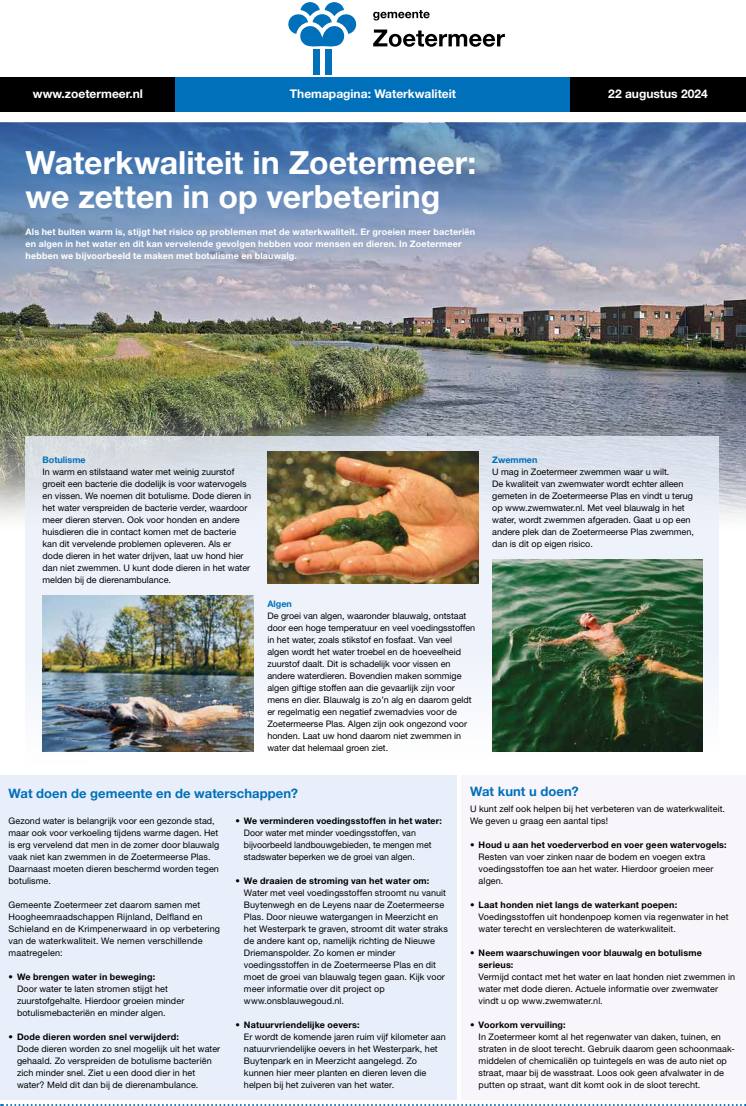
<style>
.page{position:relative;width:746px;height:1106px;background:#fff}
.page>*{position:absolute;margin:0;border:0;box-sizing:border-box;transform-origin:0 0}
.t1{font:32px/34px "Helvetica Neue LT Std Bd 2";color:#fff}
.t2{font:13px "Helvetica Neue LT Std Bd 2";letter-spacing:.005em;color:#0070ba}
.t3{font:12px "Helvetica Neue LT Std Bd 2";color:#fff}
.t4{font:9px/12px "Helvetica Neue LT Std Roman 2";letter-spacing:.005em;color:#000}
.t5{font:9px/12px "Helvetica Neue LT Std Bd 2";letter-spacing:.02em;color:#000}
.t6{font:9px/12px "Helvetica Neue LT Std Bd 2";letter-spacing:.02em;color:#fff}
.t7{font:9px "Helvetica Neue LT Std Bd 2";color:#0070ba}
.s1{font-family:"Helvetica Neue LT Std Roman 2"}
</style>
<div class="page">
<img style="left:0;top:122px;width:746px;height:459px">
<svg style="left:26px;top:436px;width:692px;height:340px;fill:#edf2fb"></svg>
<svg style="left:373px;top:30px;width:132px;height:17px"></svg>
<svg style="left:373px;top:10px;width:56px;height:11px"></svg>
<svg style="left:288px;top:2px;width:69px;height:45px"></svg>
<div style="left:313px;top:49px;width:6px;height:25px;background:#0070ba"></div>
<div style="left:325px;top:49px;width:6px;height:25px;background:#0070ba"></div>
<div style="left:0;top:77px;width:176px;height:34px;background:#000"></div>
<div style="left:570px;top:77px;width:176px;height:34px;background:#000"></div>
<div style="left:176px;top:77px;width:394px;height:34px;background:#0070ba"></div>
<svg style="left:1px;top:1104px;width:745px;height:2px"></svg>
<div style="left:0;top:775px;width:456px;height:324px;background:#e9effa"></div>
<img style="left:267px;top:451px;width:211px;height:132px">
<img style="left:43px;top:596px;width:210px;height:155px">
<img style="left:492px;top:559px;width:210px;height:192px">
<svg style="left:0;top:123px;width:746px;height:200px;background:#8194b4"></svg>
<div style="left:461px;top:775px;width:285px;height:324px;background:#f9f6fb"></div>
<h3 class="t3" style="left:33px;top:86px;width:111px">www.zoetermeer.nl</h3>
<h3 class="t3" style="left:290px;top:86px;width:168px">Themapagina: Waterkwaliteit</h3>
<h3 class="t3" style="left:608px;top:86px;width:101px">22 augustus 2024</h3>
<h1 class="t1" style="left:26px;top:145px;width:452px">Waterkwaliteit in Zoetermeer: we zetten in op verbetering</h1>
<p class="t6" style="left:26px;top:226px;width:451px">Als het buiten warm is, stijgt het risico op problemen met de waterkwaliteit. Er groeien meer bacteriën en algen in het water en dit kan vervelende gevolgen hebben voor mensen en dieren. In Zoetermeer hebben we bijvoorbeeld te maken met botulisme en blauwalg.</p>
<p class="t7" style="left:43px;top:454px;width:45px">Botulisme</p>
<p class="t4" style="left:43px;top:466px;width:210px">In warm en stilstaand water met weinig zuurstof groeit een bacterie die dodelijk is voor watervogels en vissen. We noemen dit botulisme. Dode dieren in het water verspreiden de bacterie verder, waardoor meer dieren sterven. Ook voor honden en andere huisdieren die in contact komen met de bacterie kan dit vervelende problemen opleveren. Als er dode dieren in het water drijven, laat uw hond hier dan niet zwemmen. U kunt dode dieren in het water melden bij de dierenambulance.</p>
<p class="t7" style="left:267px;top:598px;width:26px">Algen</p>
<p class="t4" style="left:267px;top:610px;width:209px">De groei van algen, waaronder blauwalg, ontstaat door een hoge temperatuur en veel voedingsstoffen in het water, zoals stikstof en fosfaat. Van veel algen wordt het water troebel en de hoeveelheid zuurstof daalt. Dit is schadelijk voor vissen en andere waterdieren. Bovendien maken sommige algen giftige stoffen aan die gevaarlijk zijn voor mens en dier. Blauwalg is zo’n alg en daarom geldt er regelmatig een negatief zwemadvies voor de Zoetermeerse Plas. Algen zijn ook ongezond voor honden. Laat uw hond daarom niet zwemmen in water dat helemaal groen ziet.</p>
<p class="t7" style="left:492px;top:454px;width:47px">Zwemmen</p>
<p class="t4" style="left:492px;top:466px;width:203px">U mag in Zoetermeer zwemmen waar u wilt.<br>De kwaliteit van zwemwater wordt echter alleen gemeten in de Zoetermeerse Plas en vindt u terug op www.zwemwater.nl. Met veel blauwalg in het water, wordt zwemmen afgeraden. Gaat u op een andere plek dan de Zoetermeerse Plas zwemmen, dan is dit op eigen risico.</p>
<h2 class="t2" style="left:9px;top:785px;width:291px">Wat doen de gemeente en de waterschappen?</h2>
<p class="t4" style="left:9px;top:814px;width:212px">Gezond water is belangrijk voor een gezonde stad, maar ook voor verkoeling tijdens warme dagen. Het is erg vervelend dat men in de zomer door blauwalg vaak niet kan zwemmen in de Zoetermeerse Plas.<br>Daarnaast moeten dieren beschermd worden tegen botulisme.</p>
<p class="t4" style="left:9px;top:898px;width:213px">Gemeente Zoetermeer zet daarom samen met Hoogheemraadschappen Rijnland, Delfland en Schieland en de Krimpenerwaard in op verbetering van de waterkwaliteit. We nemen verschillende maatregelen:</p>
<p class="t5" style="left:9px;top:970px;width:148px"><span class="s1">•</span> We brengen water in beweging:</p>
<p class="t4" style="left:17px;top:982px;width:169px">Door water te laten stromen stijgt het zuurstofgehalte. Hierdoor groeien minder botulismebacteriën en minder algen.</p>
<p class="t5" style="left:9px;top:1030px;width:172px"><span class="s1">•</span> Dode dieren worden snel verwijderd:</p>
<p class="t4" style="left:17px;top:1042px;width:205px">Dode dieren worden zo snel mogelijk uit het water gehaald. Zo verspreiden de botulisme bacteriën zich minder snel. Ziet u een dood dier in het water? Meld dit dan bij de dierenambulance.</p>
<p class="t5" style="left:235px;top:814px;width:208px"><span class="s1">•</span> We verminderen voedingsstoffen in het water:</p>
<p class="t4" style="left:244px;top:826px;width:189px">Door water met minder voedingsstoffen, van bijvoorbeeld landbouwgebieden, te mengen met stadswater beperken we de groei van algen.</p>
<p class="t5" style="left:235px;top:874px;width:195px"><span class="s1">•</span> We draaien de stroming van het water om:</p>
<p class="t4" style="left:244px;top:886px;width:205px">Water met veel voedingsstoffen stroomt nu vanuit Buytenwegh en de Leyens naar de Zoetermeerse Plas. Door nieuwe watergangen in Meerzicht en het Westerpark te graven, stroomt dit water straks de andere kant op, namelijk richting de Nieuwe Driemanspolder. Zo komen er minder voedingsstoffen in de Zoetermeerse Plas en dit moet de groei van blauwalg tegen gaan. Kijk voor meer informatie over dit project op www.onsblauwegoud.nl.</p>
<p class="t5" style="left:235px;top:1018px;width:126px"><span class="s1">•</span> Natuurvriendelijke oevers:</p>
<p class="t4" style="left:244px;top:1030px;width:203px">Er wordt de komende jaren ruim vijf kilometer aan natuurvriendelijke oevers in het Westerpark, het Buytenpark en in Meerzicht aangelegd. Zo kunnen hier meer planten en dieren leven die helpen bij het zuiveren van het water.</p>
<h2 class="t2" style="left:470px;top:783px;width:110px">Wat kunt u doen?</h2>
<p class="t4" style="left:470px;top:802px;width:256px">U kunt zelf ook helpen bij het verbeteren van de waterkwaliteit.<br>We geven u graag een aantal tips!</p>
<p class="t5" style="left:470px;top:838px;width:258px"><span class="s1">•</span> Houd u aan het voederverbod en voer geen watervogels:</p>
<p class="t4" style="left:478px;top:850px;width:236px">Resten van voer zinken naar de bodem en voegen extra voedingsstoffen toe aan het water. Hierdoor groeien meer algen.</p>
<p class="t5" style="left:470px;top:898px;width:208px"><span class="s1">•</span> Laat honden niet langs de waterkant poepen:</p>
<p class="t4" style="left:478px;top:910px;width:251px">Voedingsstoffen uit hondenpoep komen via regenwater in het water terecht en verslechteren de waterkwaliteit.</p>
<p class="t5" style="left:478px;top:946px;width:225px;text-indent:-9px"><span class="s1">•</span> Neem waarschuwingen voor blauwalg en botulisme serieus:</p>
<p class="t4" style="left:478px;top:970px;width:258px">Vermijd contact met het water en laat honden niet zwemmen in water met dode dieren. Actuele informatie over zwemwater vindt u op www.zwemwater.nl.</p>
<p class="t5" style="left:470px;top:1018px;width:97px"><span class="s1">•</span> Voorkom vervuiling:</p>
<p class="t4" style="left:478px;top:1030px;width:258px">In Zoetermeer komt al het regenwater van daken, tuinen, en straten in de sloot terecht. Gebruik daarom geen schoonmaak&shy;middelen of chemicaliën op tuintegels en was de auto niet op straat, maar bij de wasstraat. Loos ook geen afvalwater in de putten op straat, want dit komt ook in de sloot terecht.</p>
</div>
